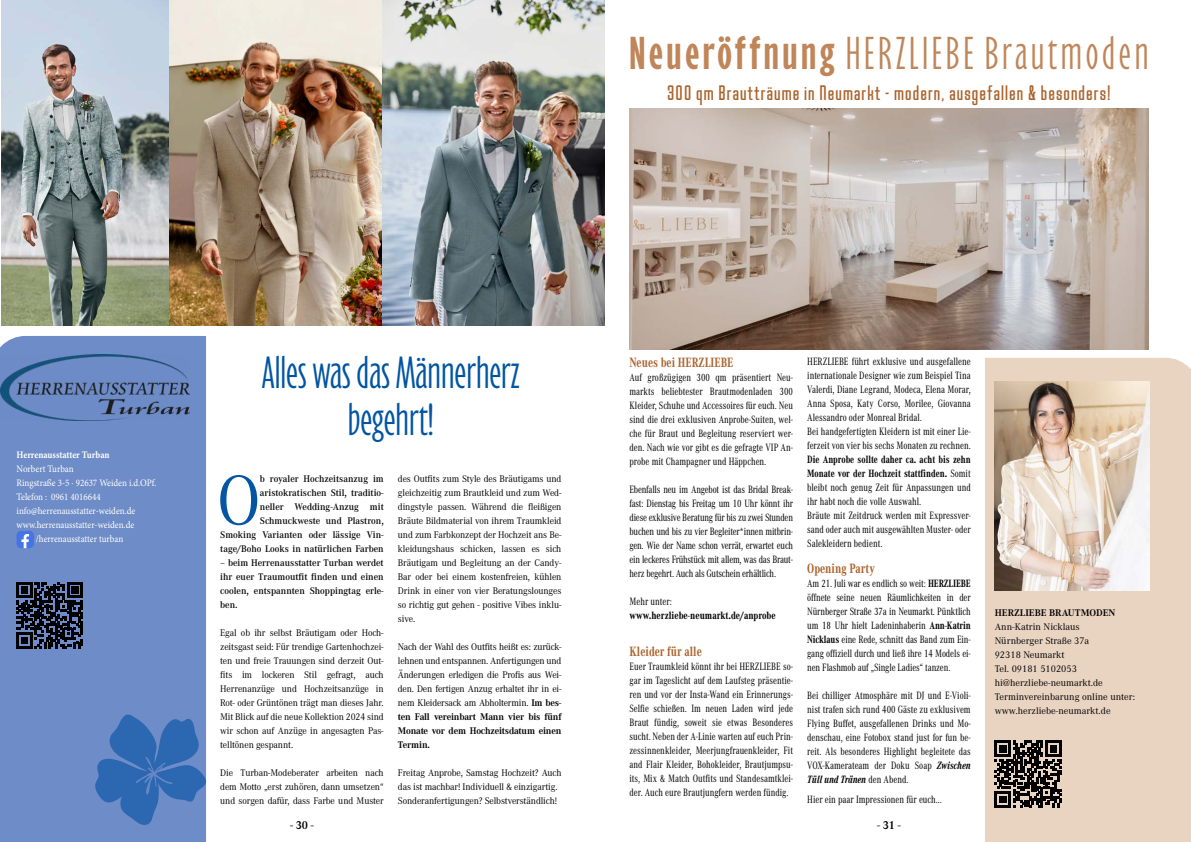
<style>
.page{position:relative;width:1191px;height:842px;background:#fff}
.page>*{position:absolute;margin:0;border:0;box-sizing:border-box;transform-origin:0 0}
.Fließtext_Initial{font:72.7px "Corporate A";color:#0456a3;scale:.95 1}
.Headline_Eric_Machat{font:300 46px "Eric Machat Headline";letter-spacing:.08em;color:#c0865a}
.t1{font:300 45px/47px "Eric Machat Headline";color:#0055a3;text-align:center}
.Headline{font:700 22px "Baucher Got URW Ext";letter-spacing:.05em;color:#ab632c}
.Fließtext_corporate{font:700 14px "Corporate A Cond Pro";color:#ab632d;scale:.95 1}
.t2{font:700 12px "Corporate A";color:#000;scale:.95 1}
.Fließtext_corporate-2{font:11px/14px "Corporate A Cond Pro";color:#000;text-align:justify;scale:.95 1}
.Fließtext_corporate-3{font:700 11px "Corporate A Cond Pro";color:#000}
.Fließtext_normal{font:10px/14px "Corporate A";letter-spacing:-.01em;color:#000;text-align:justify;scale:.95 1}
.Fließtext_Initial-2{font:600 10px/14px "Corporate A";color:#010202;text-align:right;scale:.95 1}
.t3{font:10px "Minion Pro";color:#fff;scale:.9 1}
.Fließtext_normal-2{font:10px/14px "Corporate A";letter-spacing:-.01em;color:#000}
.t4{font:700 10px "Minion Pro";letter-spacing:-.005em;color:#fff;scale:.9 1}
.t5{font:700 10px "Corporate A";color:#000}
.s1{font-weight:600}
.s2{font-weight:700}
.s3{font-weight:700;font-style:italic}
</style>
<div class="page">
<img style="left:1px;top:0;width:603px;height:326px">
<div style="left:0;top:336px;width:206px;height:506px;background:#6e8cc7"></div>
<img style="left:1px;top:354px;width:189px;height:66px">
<div style="left:17px;top:531px;width:17px;height:17px;background:#4573e8;border-radius:5px"></div>
<svg style="left:21px;top:534px;width:8px;height:14px"></svg>
<svg style="left:16px;top:582px;width:67px;height:66px;background:#242e42"></svg>
<svg style="left:95px;top:714px;width:111px;height:112px;background:#4777ba"></svg>
<div style="left:985px;top:358px;width:206px;height:484px;background:#e9d3c1"></div>
<img style="left:994px;top:381px;width:155px;height:209px">
<svg style="left:994px;top:741px;width:67px;height:66px;background:#4f4741"></svg>
<img style="left:629px;top:108px;width:519px;height:242px">
<p class="Headline_Eric_Machat" style="left:629px;top:28px;width:520px"><span class="s1">Neueröffnung</span> HERZLIEBE Brautmoden</p>
<p class="Headline" style="left:667px;top:81px;width:445px">300 qm Brautträume in Neumarkt - modern, ausgefallen &amp; besonders!</p>
<p class="t4" style="left:17px;top:448px;width:105px">Herrenausstatter Turban</p>
<p class="t3" style="left:17px;top:462px;width:65px">Norbert Turban</p>
<p class="t3" style="left:17px;top:476px;width:157px">Ringstraße 3-5 · 92637 Weiden i.d.OPf.</p>
<p class="t3" style="left:17px;top:490px;width:95px">Telefon : 0961 4016644</p>
<p class="t3" style="left:17px;top:504px;width:133px">info@herrenausstatter-weiden.de</p>
<p class="t3" style="left:17px;top:518px;width:132px">www.herrenausstatter-weiden.de</p>
<p class="t3" style="left:36px;top:532px;width:98px">/herrenausstatter turban</p>
<p class="t1" style="left:262px;top:349px;width:259px">Alles was das Männerherz begehrt!</p>
<p class="Fließtext_Initial" style="left:217px;top:451px;width:47px">O</p>
<p class="Fließtext_Initial-2" style="left:220px;top:472px;width:174px">b royaler Hochzeitsanzug im aristokratischen Stil, traditio-<br>neller Wedding-Anzug mit<br>Schmuckweste und Plastron,<br>Smoking Varianten oder lässige Vin&shy;tage/Boho Looks in natürlichen Farben</p>
<p class="Fließtext_Initial-2" style="left:220px;top:556px;width:174px;text-align:justify">– beim Herrenausstatter Turban werdet ihr euer Traumoutfit finden und einen coolen, entspannten Shoppingtag erle&shy;ben.</p>
<p class="Fließtext_normal" style="left:220px;top:626px;width:174px">Egal ob ihr selbst Bräutigam oder Hoch&shy;zeitsgast seid: Für trendige Gartenhochzei&shy;ten und freie Trauungen sind derzeit Out&shy;fits im lockeren Stil gefragt, auch Herrenanzüge und Hochzeitsanzüge in Rot- oder Grüntönen trägt man dieses Jahr.<br>Mit Blick auf die neue Kollektion 2024 sind wir schon auf Anzüge in angesagten Pas&shy;telltönen gespannt.</p>
<p class="Fließtext_normal" style="left:220px;top:766px;width:174px">Die Turban-Modeberater arbeiten nach dem Motto „erst zuhören, dann umsetzen“ und sorgen dafür, dass Farbe und Muster</p>
<p class="Fließtext_normal" style="left:398px;top:472px;width:174px">des Outfits zum Style des Bräutigams und gleichzeitig zum Brautkleid und zum Wed&shy;dingstyle passen. Während die fleißigen Bräute Bildmaterial von ihrem Traumkleid und zum Farbkonzept der Hochzeit ans Be&shy;kleidungshaus schicken, lassen es sich Bräutigam und Begleitung an der Candy-Bar oder bei einem kostenfreien, kühlen Drink in einer von vier Beratungslounges so richtig gut gehen - positive Vibes inklu&shy;sive.</p>
<p class="Fließtext_normal" style="left:398px;top:640px;width:174px">Nach der Wahl des Outfits heißt es: zurück&shy;lehnen und entspannen. Anfertigungen und Änderungen erledigen die Profis aus Wei&shy;den. Den fertigen Anzug erhaltet ihr in ei&shy;nem Kleidersack am Abholtermin. <span class="s2">Im bes&shy;ten Fall vereinbart Mann vier bis fünf Monate vor dem Hochzeitsdatum einen Termin.</span></p>
<p class="Fließtext_normal" style="left:398px;top:766px;width:174px">Freitag Anprobe, Samstag Hochzeit? Auch das ist machbar! Individuell &amp; einzigartig.</p>
<p class="Fließtext_normal" style="left:398px;top:794px;width:169px">Sonderanfertigungen? Selbstverständlich!</p>
<p class="Fließtext_corporate" style="left:629px;top:353px;width:111px">Neues bei HERZLIEBE</p>
<p class="Fließtext_corporate-2" style="left:629px;top:370px;width:174px">Auf großzügigen 300 qm präsentiert Neu&shy;markts beliebtester Brautmodenladen 300<br>Kleider, Schuhe und Accessoires für euch. Neu sind die drei exklusiven Anprobe-Suiten, wel&shy;che für Braut und Begleitung reserviert wer&shy;den. Nach wie vor gibt es die gefragte VIP An&shy;probe mit Champagner und Häppchen.</p>
<p class="Fließtext_corporate-2" style="left:629px;top:482px;width:174px">Ebenfalls neu im Angebot ist das Bridal Break&shy;fast: Dienstag bis Freitag um 10 Uhr könnt ihr diese exklusive Beratung für bis zu zwei Stunden buchen und bis zu vier Begleiter*innen mitbrin&shy;gen. Wie der Name schon verrät, erwartet euch ein leckeres Frühstück mit allem, was das Braut&shy;herz begehrt. Auch als Gutschein erhältlich.</p>
<p class="Fließtext_corporate-2" style="left:629px;top:594px;width:46px">Mehr unter:</p>
<p class="Fließtext_corporate-3" style="left:629px;top:608px;width:148px">www.herzliebe-neumarkt.de/anprobe</p>
<p class="Fließtext_corporate" style="left:629px;top:642px;width:78px">Kleider für alle</p>
<p class="Fließtext_corporate-2" style="left:629px;top:659px;width:174px">Euer Traumkleid könnt ihr bei HERZLIEBE so&shy;gar im Tageslicht auf dem Laufsteg präsentie&shy;ren und vor der Insta-Wand ein Erinnerungs-Selfie schießen. Im neuen Laden wird jede Braut fündig, soweit sie etwas Besonderes sucht. Neben der A-Linie warten auf euch Prin&shy;zessinnenkleider, Meerjungfrauenkleider, Fit and Flair Kleider, Bohokleider, Brautjumpsu&shy;its, Mix &amp; Match Outfits und Standesamtklei&shy;der. Auch eure Brautjungfern werden fündig.</p>
<p class="Fließtext_corporate-2" style="left:807px;top:354px;width:174px">HERZLIEBE führt exklusive und ausgefallene internationale Designer wie zum Beispiel Tina Valerdi, Diane Legrand, Modeca, Elena Morar, Anna Sposa, Katy Corso, Morilee, Giovanna Alessandro oder Monreal Bridal.</p>
<p class="Fließtext_corporate-2" style="left:807px;top:424px;width:174px">Bei handgefertigten Kleidern ist mit einer Lie&shy;ferzeit von vier bis sechs Monaten zu rechnen.<br><span class="s2">Die Anprobe sollte daher ca. acht bis zehn Monate vor der Hochzeit stattfinden.</span> Somit bleibt noch genug Zeit für Anpassungen und ihr habt noch die volle Auswahl.</p>
<p class="Fließtext_corporate-2" style="left:807px;top:508px;width:174px">Bräute mit Zeitdruck werden mit Expressver&shy;sand oder auch mit ausgewählten Muster- oder Salekleidern bedient.</p>
<p class="Fließtext_corporate" style="left:807px;top:559px;width:73px">Opening Party</p>
<p class="Fließtext_corporate-2" style="left:807px;top:576px;width:174px">Am 21. Juli war es endlich so weit: <span class="s2">HERZLIEBE </span>öffnete seine neuen Räumlichkeiten in der Nürnberger Straße 37a in Neumarkt. Pünktlich um 18 Uhr hielt Ladeninhaberin <span class="s2">Ann-Katrin Nicklaus</span> eine Rede, schnitt das Band zum Ein&shy;gang offiziell durch und ließ ihre 14 Models ei&shy;nen Flashmob auf „Single Ladies“ tanzen.</p>
<p class="Fließtext_corporate-2" style="left:807px;top:688px;width:174px">Bei chilliger Atmosphäre mit DJ und E-Violi&shy;nist trafen sich rund 400 Gäste zu exklusivem Flying Buffet, ausgefallenen Drinks und Mo&shy;denschau, eine Fotobox stand just for fun be&shy;reit. Als besonderes Highlight begleitete das VOX-Kamerateam der Doku Soap <span class="s3">Zwischen Tüll und Tränen</span> den Abend.</p>
<p class="Fließtext_corporate-2" style="left:807px;top:792px;width:143px">Hier ein paar Impressionen für euch...</p>
<p class="t2" style="left:290px;top:817px;width:26px">- 30 -</p>
<p class="t2" style="left:877px;top:817px;width:26px">- 31 -</p>
<p class="t5" style="left:994px;top:606px;width:122px">HERZLIEBE BRAUTMODEN</p>
<p class="Fließtext_normal-2" style="left:994px;top:619px;width:86px">Ann-Katrin Nicklaus</p>
<p class="Fließtext_normal-2" style="left:994px;top:633px;width:96px">Nürnberger Straße 37a<br>92318 Neumarkt</p>
<p class="Fließtext_normal-2" style="left:994px;top:661px;width:84px">Tel. 09181 5102053</p>
<p class="Fließtext_normal-2" style="left:994px;top:675px;width:110px">hi@herzliebe-neumarkt.de</p>
<p class="Fließtext_normal-2" style="left:994px;top:689px;width:142px">Terminvereinbarung online unter:</p>
<p class="Fließtext_normal-2" style="left:994px;top:703px;width:117px">www.herzliebe-neumarkt.de</p>
</div>
